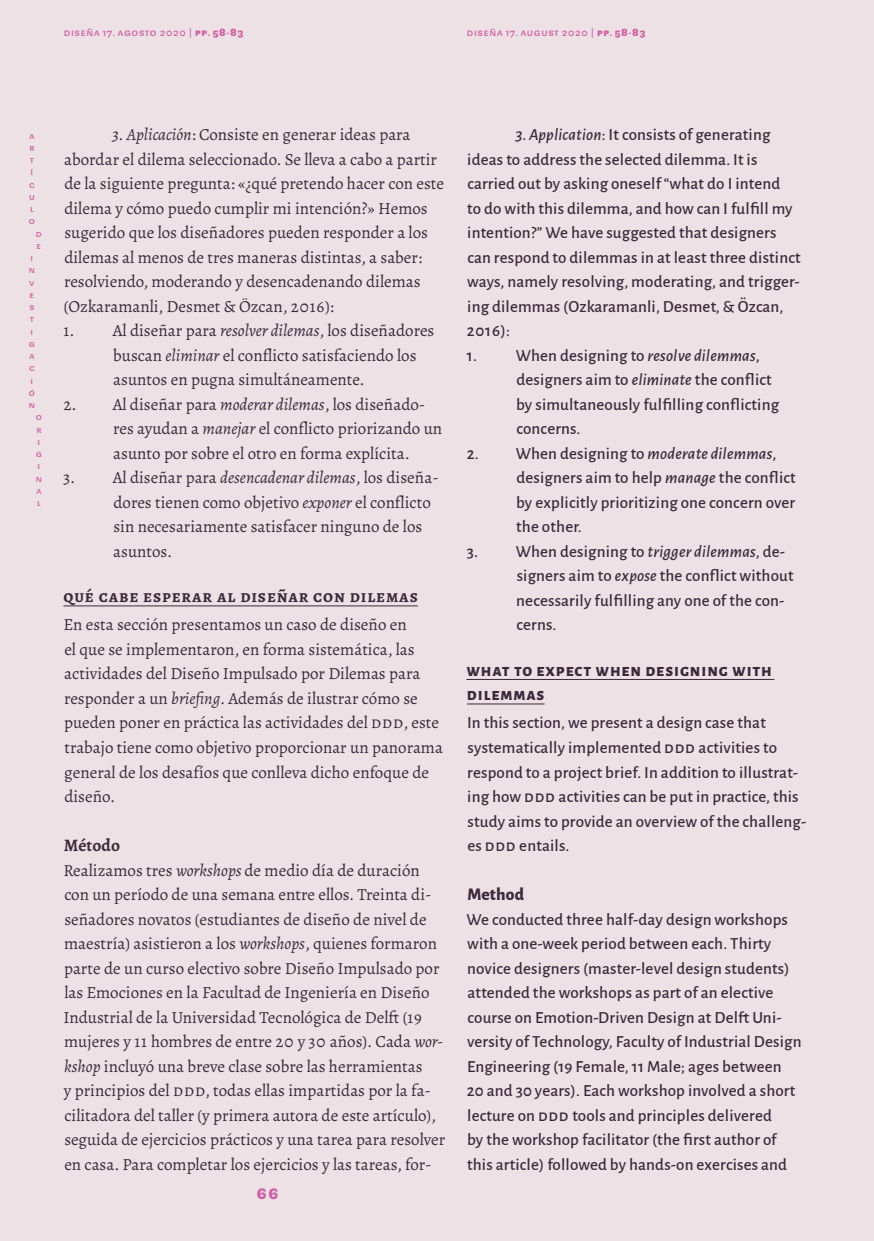
<style>
.page{position:relative;width:874px;height:1241px;background:#fff}
.page>*{position:absolute;margin:0;border:0;box-sizing:border-box;transform-origin:0 0}
.subtitle_1{font:800 17.5px "Alegreya Sans";color:#3c2a3c}
.Subtítulo_1{font:700 17.5px "Alegreya";letter-spacing:.05em;color:#3c2a3c}
.subtitle_2{font:800 17.5px "Alegreya Sans";letter-spacing:.01em;color:#3c2a3c}
.Subtítulo_2{font:700 17.5px "Alegreya";letter-spacing:.005em;color:#3c2a3c}
.Texto_sin_sangría{font:16.97px/24.5px "Alegreya";color:#3c2a3c}
.Text_without_indent{font:500 16.97px/24.5px "Alegreya Sans";letter-spacing:.01em;color:#3c2a3c}
.Punteo{font:16.97px/24.5px "Alegreya";color:#3c2a3c}
.List{font:500 16.97px/24.5px "Alegreya Sans";letter-spacing:.01em;color:#3c2a3c}
.Texto_con_sangría{font:16.97px/24.5px "Alegreya";color:#3c2a3c}
.Text_indented{font:500 16.97px/24.5px "Alegreya Sans";letter-spacing:.01em;color:#3c2a3c}
.t1{font:700 14px "Sudamerican Grotesk";color:#ce60a3}
.t2{font:9.62px "Sudamerican Grotesk";letter-spacing:.07em;color:#ce60a3}
.t3{font:8.75px/12.2px "Sudamerican Grotesk";color:#ce60a3}
.s1{font-weight:700}
.s2{font-style:italic}
</style>
<div class="page">
<div style="left:0;top:0;width:873px;height:1240px;background:#ede1e5"></div>
<hr style="left:466px;top:679px;width:308px;height:1px;background:#3c2a3c">
<hr style="left:466px;top:703px;width:78px;height:1px;background:#3c2a3c">
<hr style="left:63px;top:605px;width:354px;height:1px;background:#3c2a3c">
<p class="t2" style="left:64px;top:25px;width:181px">Diseña 17. agosto 2020 | <span class="s1">Pp. 58-83</span></p>
<p class="t2" style="left:466px;top:25px;width:180px">Diseña 17. august 2020 | <span class="s1">Pp. 58-83</span></p>
<p class="t3" style="left:29px;top:129px;width:8px">A<br>R<br>T<br>Í<br>C<br>U<br>L<br>O</p>
<p class="t3" style="left:36px;top:227px;width:7px">D<br>E</p>
<p class="t3" style="left:29px;top:251px;width:8px">I<br>N<br>V<br>E<br>S<br>T<br>I<br>G<br>A<br>C<br>I<br>Ó<br>N</p>
<p class="t3" style="left:36px;top:410px;width:8px">O<br>R<br>I<br>G<br>I<br>N<br>A<br>L</p>
<p class="Texto_con_sangría" style="left:64px;top:122px;width:381px;text-indent:48px"><span class="s2">3. Aplicación</span>: Consiste en generar ideas para abordar el dilema seleccionado. Se lleva a cabo a partir de la siguiente pregunta: «¿qué pretendo hacer con este dilema y cómo puedo cumplir mi intención?» Hemos sugerido que los diseñadores pueden responder a los dilemas al menos de tres maneras distintas, a saber: resolviendo, moderando y desencadenando dilemas (Ozkaramanli, Desmet &amp; Özcan, 2016):</p>
<p class="Punteo" style="left:113px;top:318px;width:322px;text-indent:-50px">1. Al diseñar para <span class="s2">resolver dilemas</span>, los diseñadores buscan <span class="s2">eliminar</span> el conflicto satisfaciendo los asuntos en pugna simultáneamente.</p>
<p class="Punteo" style="left:113px;top:392px;width:330px;text-indent:-50px">2. Al diseñar para <span class="s2">moderar dilemas</span>, los diseñado&shy;res ayudan a <span class="s2">manejar</span> el conflicto priorizando un asunto por sobre el otro en forma explícita.</p>
<p class="Punteo" style="left:113px;top:465px;width:327px;text-indent:-50px">3. Al diseñar para <span class="s2">desencadenar dilemas</span>, los diseña&shy;dores tienen como objetivo <span class="s2">exponer</span> el conflicto sin necesariamente satisfacer ninguno de los asuntos.</p>
<p class="Subtítulo_1" style="left:63px;top:584px;width:91px">QUÉ CABE ESPER</p>
<p class="Subtítulo_1" style="left:192px;top:584px;width:133px">AR AL DISEÑAR CON</p>
<p class="Subtítulo_1" style="left:349px;top:584px;width:29px">DILEM</p>
<p class="Subtítulo_1" style="left:399px;top:584px;width:19px">AS</p>
<p class="Texto_sin_sangría" style="left:64px;top:612px;width:381px">En esta sección presentamos un caso de diseño en<br>el que se implementaron, en forma sistemática, las actividades del Diseño Impulsado por Dilemas para responder a un <span class="s2">briefing</span>. Además de ilustrar cómo se pueden poner en práctica las actividades del DDD, este trabajo tiene como objetivo proporcionar un panorama general de los desafíos que conlleva dicho enfoque de diseño.</p>
<p class="Subtítulo_2" style="left:64px;top:833px;width:58px">Método</p>
<p class="Texto_sin_sangría" style="left:63px;top:857px;width:383px">Realizamos tres <span class="s2">workshops</span> de medio día de duración con un período de una semana entre ellos. Treinta di&shy;señadores novatos (estudiantes de diseño de nivel de maestría) asistieron a los <span class="s2">workshops</span>, quienes formaron parte de un curso electivo sobre Diseño Impulsado por las Emociones en la Facultad de Ingeniería en Diseño Industrial de la Universidad Tecnológica de Delft (19 mujeres y 11 hombres de entre 20 y 30 años). Cada <span class="s2">wor&shy;kshop</span> incluyó una breve clase sobre las herramientas<br>y principios del DDD, todas ellas impartidas por la fa&shy;cilitadora del taller (y primera autora de este artículo), seguida de ejercicios prácticos y una tarea para resolver en casa. Para completar los ejercicios y las tareas, for-</p>
<p class="t1" style="left:256px;top:1182px;width:24px">66</p>
<p class="Text_indented" style="left:466px;top:121px;width:335px;text-indent:49px"><span class="s2">3. Application</span>: It consists of generating ideas to address the selected dilemma. It is carried out by asking oneself“what do I intend<br>to do with this dilemma, and how can I fulfill my intention?” We have suggested that designers can respond to dilemmas in at least three distinct ways, namely resolving, moderating, and trigger&shy;ing dilemmas (Ozkaramanli, Desmet, &amp; Özcan, 2016):</p>
<p class="List" style="left:516px;top:342px;width:264px;text-indent:-49px">1. When designing to <span class="s2">resolve dilemmas</span>, designers aim to <span class="s2">eliminate</span> the conflict by simultaneously fulfilling conflicting concerns.</p>
<p class="List" style="left:516px;top:440px;width:281px;text-indent:-49px">2. When designing to <span class="s2">moderate dilemmas</span>, designers aim to help <span class="s2">manage</span> the conflict by explicitly prioritizing one concern over the other.</p>
<p class="List" style="left:516px;top:538px;width:279px;text-indent:-49px">3. When designing to <span class="s2">trigger dilemmas</span>, de&shy;signers aim to <span class="s2">expose</span> the conflict without necessarily fulfilling any one of the con&shy;cerns.</p>
<p class="subtitle_1" style="left:466px;top:657px;width:99px">WHAT TO EXPECT</p>
<p class="subtitle_1" style="left:595px;top:657px;width:26px">WHEN</p>
<p class="subtitle_1" style="left:645px;top:657px;width:117px">DESIGN ING WITH</p>
<p class="subtitle_1" style="left:466px;top:681px;width:28px">DILEMM</p>
<p class="subtitle_1" style="left:526px;top:681px;width:18px">AS</p>
<p class="Text_without_indent" style="left:467px;top:709px;width:340px">In this section, we present a design case that systematically implemented DDD activities to respond to a project brief. In addition to illustrat&shy;ing how DDD activities can be put in practice, this study aims to provide an overview of the challeng&shy;es DDD entails.</p>
<p class="subtitle_2" style="left:467px;top:881px;width:58px">Method</p>
<p class="Text_without_indent" style="left:466px;top:905px;width:336px">We conducted three half-day design workshops with a one-week period between each. Thirty novice designers (master-level design students) attended the workshops as part of an elective course on Emotion-Driven Design at Delft Uni&shy;versity of Technology, Faculty of Industrial Design Engineering (19 Female, 11 Male; ages between 20 and 30 years). Each workshop involved a short lecture on DDD tools and principles delivered<br>by the workshop facilitator (the first author of this article) followed by hands-on exercises and</p>
</div>
